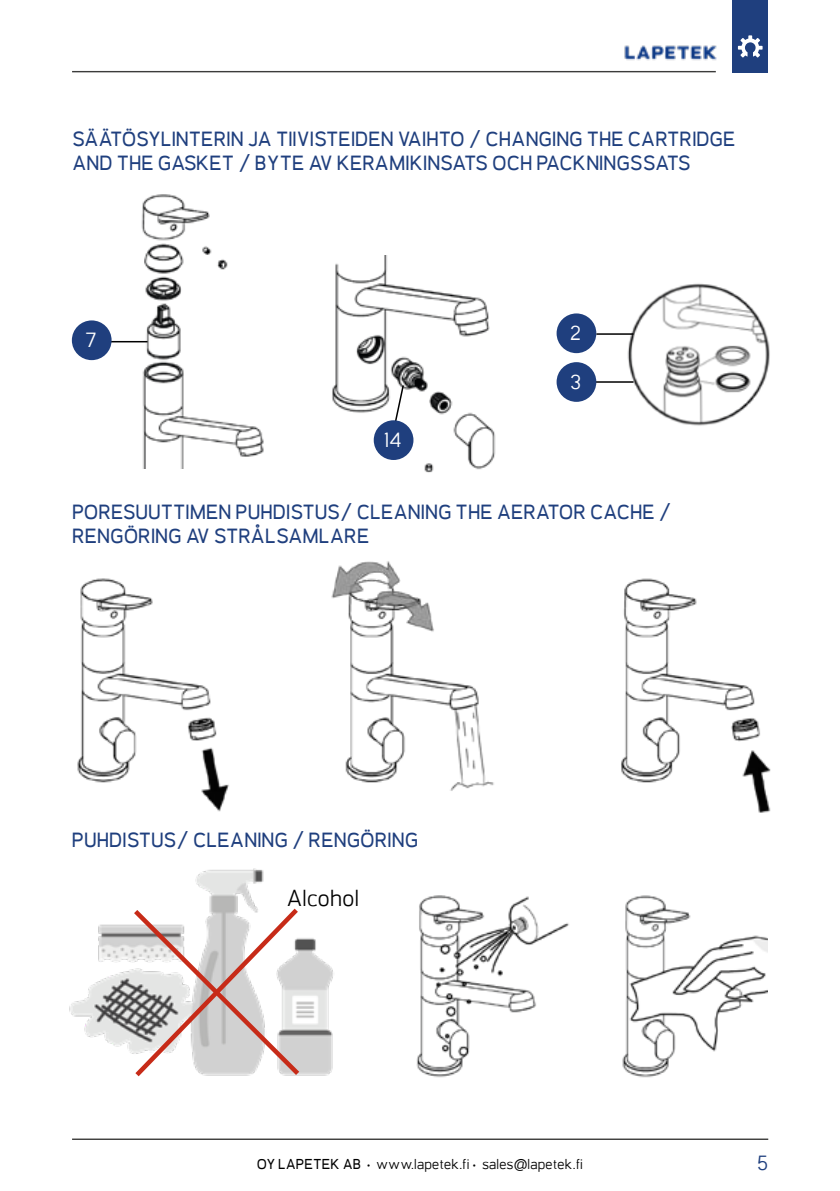
<style>
.page{position:relative;width:840px;height:1191px;background:#fff}
.page>*{position:absolute;margin:0;border:0;box-sizing:border-box;transform-origin:0 0}
.t1{font:22.6px "Orcin Sans";color:#000}
.t2{font:700 20px/24px "Orcin Sans";color:#1f3f7e}
.t3{font:20px "Orcin Sans";color:#fff}
.t4{font:20px "Orcin Sans";color:#1f3f7e}
.t5{font:14px "Orcin Sans";color:#000}
.s1{font-weight:700}
</style>
<div class="page">
<hr style="left:72px;top:71px;width:643px;height:1px;background:#3c3c3b">
<hr style="left:72px;top:1138px;width:695px;height:2px;background:#3c3c3b">
<img style="left:613px;top:45px;width:104px;height:28px">
<div style="left:732px;top:0;width:35px;height:72px;background:#1f3f7e"></div>
<svg style="left:737px;top:35px;width:25px;height:23px"></svg>
<img style="left:69px;top:868px;width:264px;height:208px">
<img style="left:416px;top:895px;width:351px;height:183px">
<svg style="left:129px;top:903px;width:175px;height:174px"></svg>
<img style="left:92px;top:194px;width:172px;height:274px">
<img style="left:332px;top:256px;width:164px;height:217px">
<img style="left:77px;top:561px;width:694px;height:252px">
<hr style="left:110px;top:341px;width:37px;height:1px;background:#000">
<div style="left:72px;top:320px;width:39px;height:40px;background:#1f3f7e;border-radius:50%"></div>
<img style="left:627px;top:283px;width:143px;height:143px">
<hr style="left:595px;top:381px;width:38px;height:2px;background:#000">
<hr style="left:596px;top:333px;width:37px;height:2px;background:#000">
<div style="left:556px;top:362px;width:40px;height:40px;background:#1f3f7e;border-radius:50%"></div>
<div style="left:556px;top:313px;width:40px;height:40px;background:#1f3f7e;border-radius:50%"></div>
<svg style="left:392px;top:384px;width:13px;height:40px"></svg>
<div style="left:373px;top:420px;width:40px;height:40px;background:#1f3f7e;border-radius:50%"></div>
<p class="t2" style="left:72px;top:126px;width:664px">SÄÄTÖSYLINTERIN JA TIIVISTEIDEN VAIHTO / CHANGING THE CARTRIDGE<br>AND THE GASKET / BYTE AV KERAMIKINSATS OCH PACKNINGSSATS</p>
<p class="t3" style="left:85px;top:329px;width:13px">7</p>
<p class="t3" style="left:383px;top:429px;width:19px">14</p>
<p class="t3" style="left:569px;top:322px;width:13px">2</p>
<p class="t3" style="left:569px;top:370px;width:13px">3</p>
<p class="t2" style="left:72px;top:500px;width:600px">PORESUUTTIMEN PUHDISTUS/ CLEANING THE AERATOR CACHE /<br>RENGÖRING AV STRÅLSAMLARE</p>
<p class="t2" style="left:72px;top:828px;width:347px">PUHDISTUS/ CLEANING / RENGÖRING</p>
<p class="t1" style="left:286px;top:885px;width:74px">Alcohol</p>
<p class="t5" style="left:257px;top:1156px;width:327px"><span class="s1">OY LAPETEK AB</span> • www.lapetek.fi • sales@lapetek.fi</p>
<p class="t4" style="left:756px;top:1151px;width:13px">5</p>
</div>
